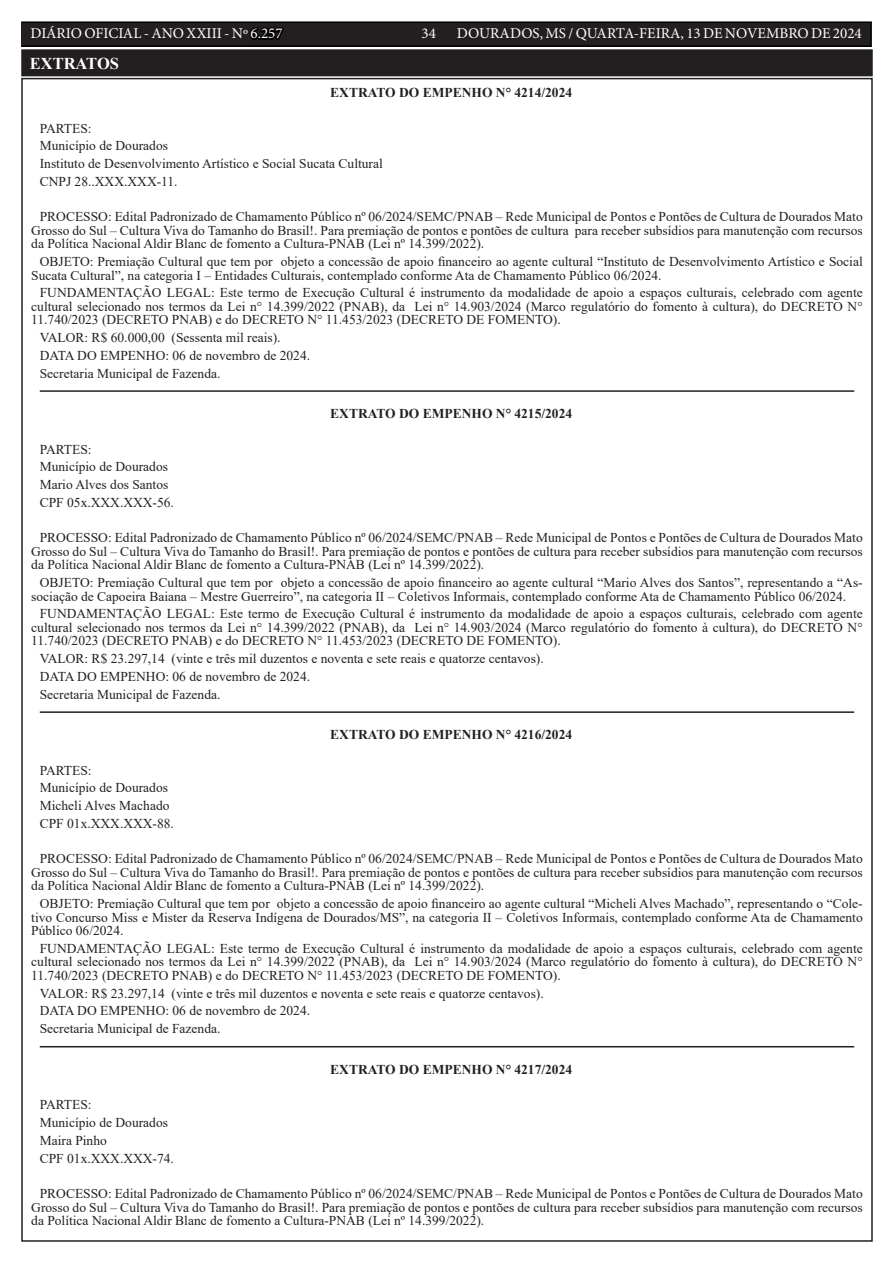
<style>
.page{position:relative;width:893px;height:1263px;background:#fff}
.page>*{position:absolute;margin:0;border:0;box-sizing:border-box;transform-origin:0 0}
.TEXTO{font:700 16.5px "Times New Roman";color:#fff}
.t1{font:15px "Minion Pro";color:#fff}
.TEXTO-2{font:13.5px/13.5px "Times New Roman";color:#231f20;text-align:justify}
.TEXTO-3{font:700 13.5px "Times New Roman";color:#231f20}
.s1{color:#000}
</style>
<div class="page">
<div style="left:21px;top:22px;width:850px;height:24px;background:#231f20"></div>
<div style="left:21px;top:21px;width:851px;height:26px;border:2px solid #000"></div>
<hr style="left:40px;top:390px;width:814px;height:2px;background:#231f20">
<hr style="left:40px;top:711px;width:814px;height:2px;background:#231f20">
<hr style="left:40px;top:1046px;width:814px;height:1px;background:#231f20">
<div style="left:23px;top:51px;width:848px;height:23px;background:#231f20"></div>
<div style="left:21px;top:49px;width:852px;height:27px;border:4px solid #231f20"></div>
<p class="t1" style="left:31px;top:24px;width:254px">DIÁRIO OFICIAL - ANO XXIII - Nº <span class="s1">6.257</span></p>
<p class="t1" style="left:421px;top:24px;width:16px">34</p>
<p class="t1" style="left:457px;top:24px;width:407px">DOURADOS, MS / QUARTA-FEIRA, 13 DE NOVEMBRO DE 2024</p>
<p class="TEXTO" style="left:30px;top:52px;width:91px">EXTRATOS</p>
<p class="TEXTO-3" style="left:330px;top:83px;width:243px">EXTRATO DO EMPENHO N° 4214/2024</p>
<p class="TEXTO-2" style="left:40px;top:121px;width:53px">PARTES:</p>
<p class="TEXTO-2" style="left:40px;top:139px;width:130px">Município de Dourados</p>
<p class="TEXTO-2" style="left:40px;top:156px;width:345px">Instituto de Desenvolvimento Artístico e Social Sucata Cultural</p>
<p class="TEXTO-2" style="left:40px;top:174px;width:139px">CNPJ 28..XXX.XXX-11.</p>
<p class="TEXTO-2" style="left:31px;top:210px;width:833px;text-indent:9px">PROCESSO: Edital Padronizado de Chamamento Público nº 06/2024/SEMC/PNAB – Rede Municipal de Pontos e Pontões de Cultura de Dourados Mato Grosso do Sul – Cultura Viva do Tamanho do Brasil!. Para premiação de pontos e pontões de cultura para receber subsídios para manutenção com recursos da Política Nacional Aldir Blanc de fomento a Cultura-PNAB (Lei nº 14.399/2022).</p>
<p class="TEXTO-2" style="left:31px;top:254px;width:833px;text-indent:9px">OBJETO: Premiação Cultural que tem por objeto a concessão de apoio financeiro ao agente cultural “Instituto de Desenvolvimento Artístico e Social<br>Sucata Cultural”, na categoria I – Entidades Culturais, contemplado conforme Ata de Chamamento Público 06/2024.</p>
<p class="TEXTO-2" style="left:31px;top:286px;width:833px;text-indent:9px">FUNDAMENTAÇÃO LEGAL: Este termo de Execução Cultural é instrumento da modalidade de apoio a espaços culturais, celebrado com agente cultural selecionado nos termos da Lei n° 14.399/2022 (PNAB), da Lei n° 14.903/2024 (Marco regulatório do fomento à cultura), do DECRETO N° 11.740/2023 (DECRETO PNAB) e do DECRETO N° 11.453/2023 (DECRETO DE FOMENTO).</p>
<p class="TEXTO-2" style="left:40px;top:330px;width:242px">VALOR: R$ 60.000,00 (Sessenta mil reais).</p>
<p class="TEXTO-2" style="left:40px;top:348px;width:272px">DATA DO EMPENHO: 06 de novembro de 2024.</p>
<p class="TEXTO-2" style="left:40px;top:366px;width:182px">Secretaria Municipal de Fazenda.</p>
<p class="TEXTO-3" style="left:330px;top:404px;width:243px">EXTRATO DO EMPENHO N° 4215/2024</p>
<p class="TEXTO-2" style="left:40px;top:442px;width:53px">PARTES:</p>
<p class="TEXTO-2" style="left:40px;top:460px;width:130px">Município de Dourados</p>
<p class="TEXTO-2" style="left:40px;top:477px;width:130px">Mario Alves dos Santos</p>
<p class="TEXTO-2" style="left:40px;top:495px;width:136px">CPF 05x.XXX.XXX-56.</p>
<p class="TEXTO-2" style="left:31px;top:531px;width:833px;text-indent:9px">PROCESSO: Edital Padronizado de Chamamento Público nº 06/2024/SEMC/PNAB – Rede Municipal de Pontos e Pontões de Cultura de Dourados Mato Grosso do Sul – Cultura Viva do Tamanho do Brasil!. Para premiação de pontos e pontões de cultura para receber subsídios para manutenção com recursos da Política Nacional Aldir Blanc de fomento a Cultura-PNAB (Lei nº 14.399/2022).</p>
<p class="TEXTO-2" style="left:31px;top:575px;width:833px;text-indent:9px">OBJETO: Premiação Cultural que tem por objeto a concessão de apoio financeiro ao agente cultural “Mario Alves dos Santos”, representando a “As&shy;sociação de Capoeira Baiana – Mestre Guerreiro”, na categoria II – Coletivos Informais, contemplado conforme Ata de Chamamento Público 06/2024.</p>
<p class="TEXTO-2" style="left:31px;top:607px;width:833px;text-indent:9px">FUNDAMENTAÇÃO LEGAL: Este termo de Execução Cultural é instrumento da modalidade de apoio a espaços culturais, celebrado com agente cultural selecionado nos termos da Lei n° 14.399/2022 (PNAB), da Lei n° 14.903/2024 (Marco regulatório do fomento à cultura), do DECRETO N° 11.740/2023 (DECRETO PNAB) e do DECRETO N° 11.453/2023 (DECRETO DE FOMENTO).</p>
<p class="TEXTO-2" style="left:40px;top:651px;width:506px">VALOR: R$ 23.297,14 (vinte e três mil duzentos e noventa e sete reais e quatorze centavos).</p>
<p class="TEXTO-2" style="left:40px;top:669px;width:272px">DATA DO EMPENHO: 06 de novembro de 2024.</p>
<p class="TEXTO-2" style="left:40px;top:687px;width:182px">Secretaria Municipal de Fazenda.</p>
<p class="TEXTO-3" style="left:330px;top:725px;width:243px">EXTRATO DO EMPENHO N° 4216/2024</p>
<p class="TEXTO-2" style="left:40px;top:763px;width:53px">PARTES:</p>
<p class="TEXTO-2" style="left:40px;top:781px;width:130px">Município de Dourados</p>
<p class="TEXTO-2" style="left:40px;top:798px;width:131px">Micheli Alves Machado</p>
<p class="TEXTO-2" style="left:40px;top:816px;width:136px">CPF 01x.XXX.XXX-88.</p>
<p class="TEXTO-2" style="left:31px;top:852px;width:833px;text-indent:9px">PROCESSO: Edital Padronizado de Chamamento Público nº 06/2024/SEMC/PNAB – Rede Municipal de Pontos e Pontões de Cultura de Dourados Mato Grosso do Sul – Cultura Viva do Tamanho do Brasil!. Para premiação de pontos e pontões de cultura para receber subsídios para manutenção com recursos da Política Nacional Aldir Blanc de fomento a Cultura-PNAB (Lei nº 14.399/2022).</p>
<p class="TEXTO-2" style="left:31px;top:896px;width:833px;text-indent:9px">OBJETO: Premiação Cultural que tem por objeto a concessão de apoio financeiro ao agente cultural “Micheli Alves Machado”, representando o “Cole&shy;tivo Concurso Miss e Mister da Reserva Indígena de Dourados/MS”, na categoria II – Coletivos Informais, contemplado conforme Ata de Chamamento Público 06/2024.</p>
<p class="TEXTO-2" style="left:31px;top:941px;width:833px;text-indent:9px">FUNDAMENTAÇÃO LEGAL: Este termo de Execução Cultural é instrumento da modalidade de apoio a espaços culturais, celebrado com agente cultural selecionado nos termos da Lei n° 14.399/2022 (PNAB), da Lei n° 14.903/2024 (Marco regulatório do fomento à cultura), do DECRETO N° 11.740/2023 (DECRETO PNAB) e do DECRETO N° 11.453/2023 (DECRETO DE FOMENTO).</p>
<p class="TEXTO-2" style="left:40px;top:986px;width:506px">VALOR: R$ 23.297,14 (vinte e três mil duzentos e noventa e sete reais e quatorze centavos).</p>
<p class="TEXTO-2" style="left:40px;top:1004px;width:272px">DATA DO EMPENHO: 06 de novembro de 2024.</p>
<p class="TEXTO-2" style="left:40px;top:1021px;width:182px">Secretaria Municipal de Fazenda.</p>
<p class="TEXTO-3" style="left:330px;top:1059px;width:243px">EXTRATO DO EMPENHO N° 4217/2024</p>
<p class="TEXTO-2" style="left:40px;top:1097px;width:53px">PARTES:</p>
<p class="TEXTO-2" style="left:40px;top:1115px;width:130px">Município de Dourados</p>
<p class="TEXTO-2" style="left:40px;top:1133px;width:69px">Maira Pinho</p>
<p class="TEXTO-2" style="left:40px;top:1151px;width:136px">CPF 01x.XXX.XXX-74.</p>
<p class="TEXTO-2" style="left:31px;top:1186px;width:833px;text-indent:9px">PROCESSO: Edital Padronizado de Chamamento Público nº 06/2024/SEMC/PNAB – Rede Municipal de Pontos e Pontões de Cultura de Dourados Mato Grosso do Sul – Cultura Viva do Tamanho do Brasil!. Para premiação de pontos e pontões de cultura para receber subsídios para manutenção com recursos da Política Nacional Aldir Blanc de fomento a Cultura-PNAB (Lei nº 14.399/2022).</p>
</div>
